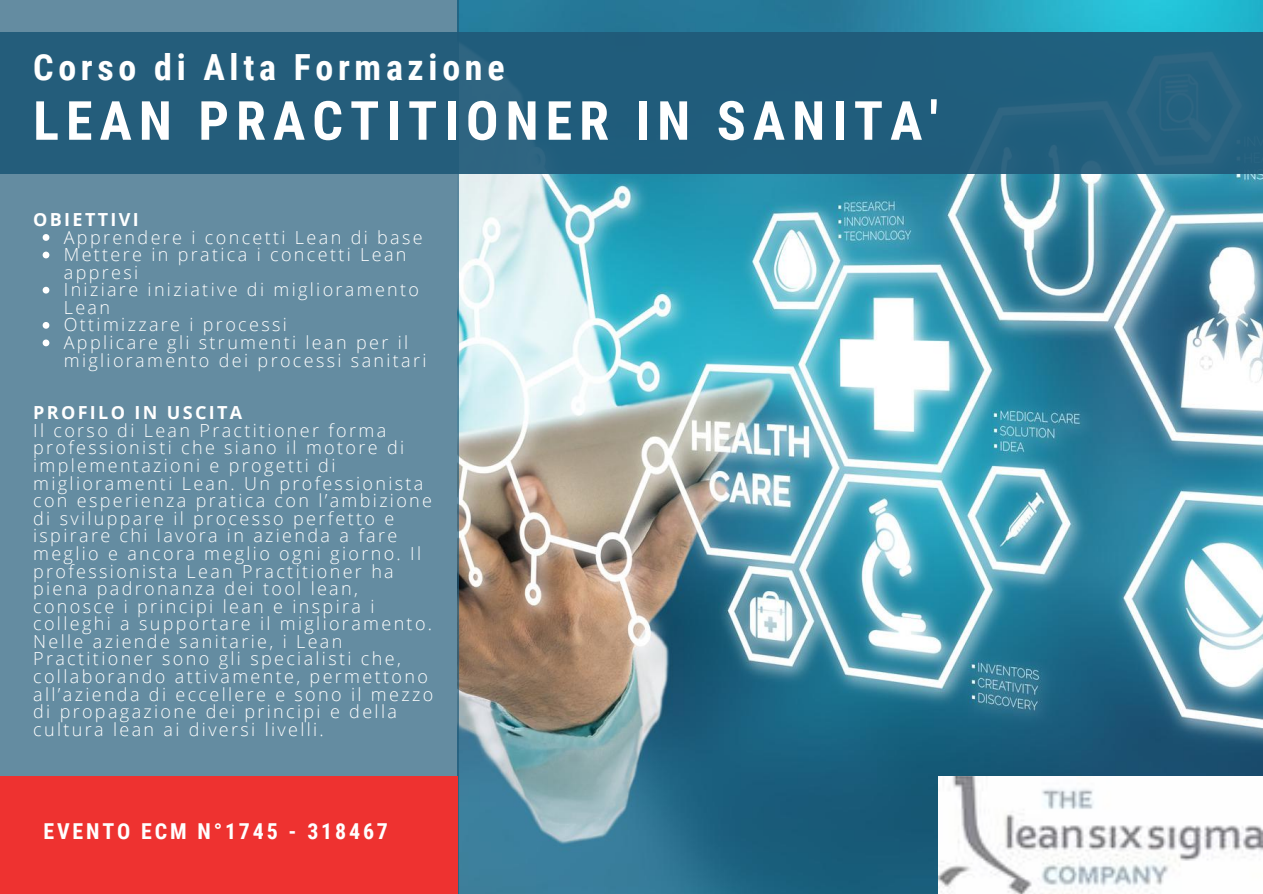
<style>
.page{position:relative;width:1263px;height:894px;background:#fff}
.page>*{position:absolute;margin:0;border:0;box-sizing:border-box;transform-origin:0 0}
.t1{font:700 54px "Roboto Condensed";letter-spacing:.13em;color:#fff}
.t2{font:700 36px "Roboto Condensed";letter-spacing:.13em;color:#fff}
.t3{font:700 21.9px "Roboto Condensed";letter-spacing:.13em;color:#fff}
.t4{font:300 18px/17.5px "Open Sans";letter-spacing:.13em;color:#fff}
.t5{font:700 18px "Open Sans";letter-spacing:.13em;color:#fff}
</style>
<div class="page">
<img style="left:459px;top:0;width:803px;height:893px">
<img style="left:939px;top:776px;width:324px;height:117px">
<div style="left:0;top:32px;width:1262px;height:142px;background:#205a79"></div>
<svg style="left:0;top:0;width:459px;height:893px;fill:#648ca1"></svg>
<svg style="left:43px;top:234px;width:6px;height:7px"></svg>
<svg style="left:43px;top:251px;width:6px;height:7px"></svg>
<svg style="left:43px;top:287px;width:6px;height:6px"></svg>
<svg style="left:43px;top:322px;width:6px;height:6px"></svg>
<svg style="left:43px;top:339px;width:6px;height:7px"></svg>
<div style="left:0;top:776px;width:458px;height:117px;background:#ee3230"></div>
<h2 class="t2" style="left:33px;top:47px;width:473px">Corso di Alta Formazione</h2>
<h1 class="t1" style="left:33px;top:90px;width:906px">LEAN PRACTITIONER IN SANITA'</h1>
<p class="t5" style="left:33px;top:207px;width:107px">OBIETTIVI</p>
<p class="t4" style="left:64px;top:228px;width:364px">Apprendere i concetti Lean di base<br>Mettere in pratica i concetti Lean appresi<br>Iniziare iniziative di miglioramento<br>Lean<br>Ottimizzare i processi<br>Applicare gli strumenti lean per il miglioramento dei processi sanitari</p>
<p class="t5" style="left:33px;top:400px;width:211px">PROFILO IN USCITA</p>
<p class="t4" style="left:33px;top:421px;width:402px">Il corso di Lean Practitioner forma professionisti che siano il motore di implementazioni e progetti di miglioramenti Lean. Un professionista con esperienza pratica con l’ambizione di sviluppare il processo perfetto e ispirare chi lavora in azienda a fare meglio e ancora meglio ogni giorno. Il professionista Lean Practitioner ha piena padronanza dei tool lean, conosce i principi lean e inspira i colleghi a supportare il miglioramento.<br>Nelle aziende sanitarie, i Lean Practitioner sono gli specialisti che, collaborando attivamente, permettono all’azienda di eccellere e sono il mezzo di propagazione dei principi e della cultura lean ai diversi livelli.</p>
<p class="t3" style="left:43px;top:818px;width:346px">EVENTO ECM N°1745 - 318467</p>
</div>
